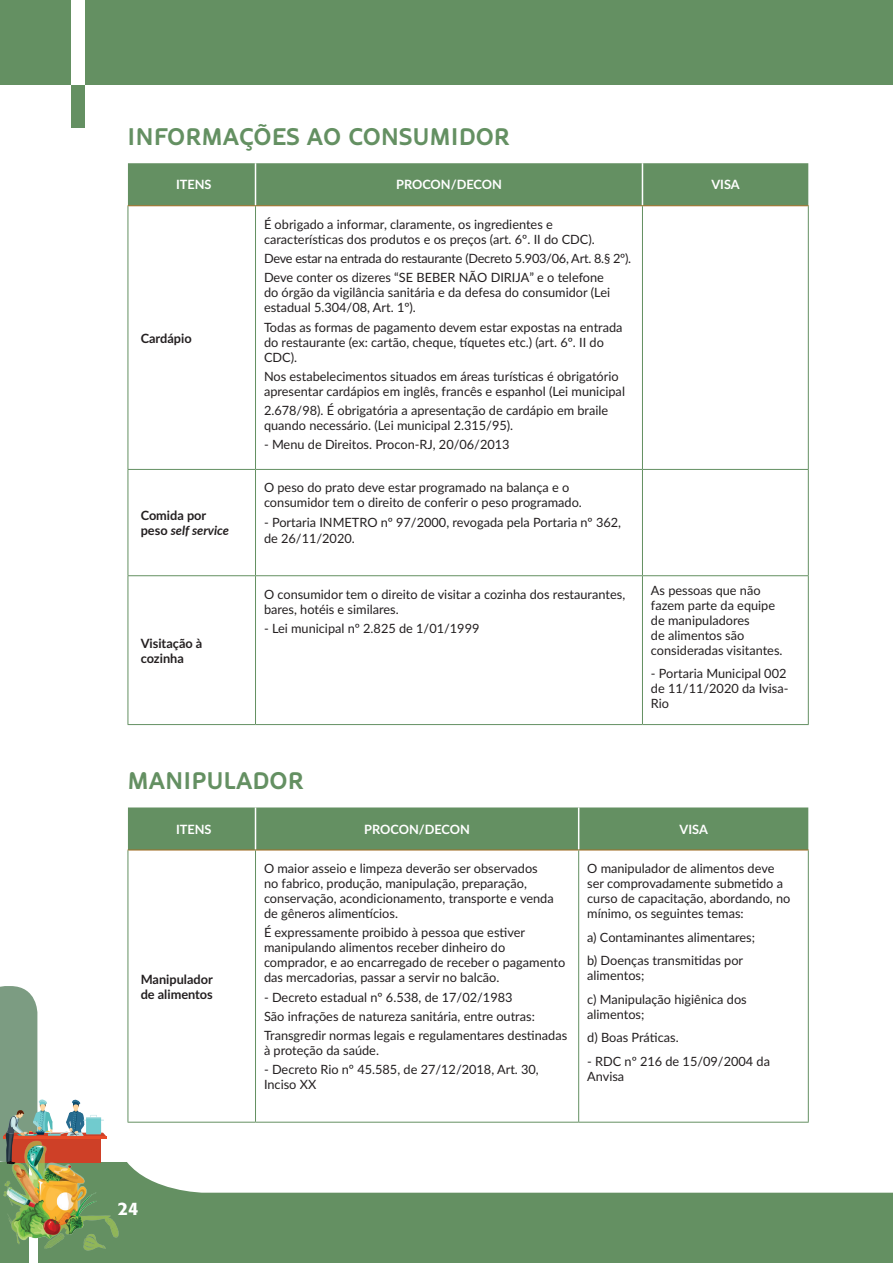
<style>
.page{position:relative;width:893px;height:1263px;background:#fff}
.page>*{position:absolute;margin:0;border:0;box-sizing:border-box;transform-origin:0 0}
.SUB_TITULO{font:700 24px "Oblik";color:#649062}
.t1{font:500 18px "Formata";color:#fff}
.TABELA{font:12.75px/15px "Lato";color:#231f20}
.TABELA-2{font:700 12.75px/15px "Lato";color:#231f20}
.TABELA-3{font:12.75px "Lato";letter-spacing:-.02em;color:#231f20}
.TABELA-4{font:700 12.75px "Lato";color:#fff}
.s1{font-style:italic}
</style>
<div class="page">
<div style="left:0;top:0;width:893px;height:85px;background:#649062"></div>
<div style="left:72px;top:0;width:13px;height:85px;background:#fff"></div>
<div style="left:72px;top:85px;width:13px;height:43px;background:#649062"></div>
<svg style="left:0;top:1162px;width:892px;height:101px;fill:#649062"></svg>
<div style="left:29px;top:1162px;width:8px;height:101px;background:#fff"></div>
<svg style="left:0;top:986px;width:106px;height:178px"></svg>
<img style="left:1px;top:1136px;width:119px;height:119px">
<svg style="left:892px;top:1192px;width:1px;height:71px"></svg>
<div style="left:128px;top:163px;width:680px;height:42px;background:#649062"></div>
<hr style="left:255px;top:163px;width:1px;height:42px;background:#fff">
<hr style="left:642px;top:163px;width:1px;height:42px;background:#fff">
<hr style="left:128px;top:205px;width:127px;height:1px;background:#a46e24">
<hr style="left:255px;top:205px;width:387px;height:1px;background:#a46e24">
<hr style="left:642px;top:205px;width:167px;height:1px;background:#a46e24">
<hr style="left:128px;top:206px;width:1px;height:263px;background:#649062">
<hr style="left:255px;top:206px;width:1px;height:263px;background:#649062">
<hr style="left:642px;top:206px;width:1px;height:263px;background:#649062">
<hr style="left:808px;top:206px;width:1px;height:263px;background:#649062">
<hr style="left:128px;top:469px;width:127px;height:1px;background:#649062">
<hr style="left:128px;top:470px;width:1px;height:105px;background:#649062">
<hr style="left:255px;top:469px;width:387px;height:1px;background:#649062">
<hr style="left:255px;top:470px;width:1px;height:105px;background:#649062">
<hr style="left:642px;top:469px;width:167px;height:1px;background:#649062">
<hr style="left:642px;top:470px;width:1px;height:105px;background:#649062">
<hr style="left:808px;top:470px;width:1px;height:105px;background:#649062">
<hr style="left:128px;top:575px;width:127px;height:1px;background:#649062">
<hr style="left:128px;top:576px;width:1px;height:148px;background:#649062">
<hr style="left:255px;top:575px;width:387px;height:1px;background:#649062">
<hr style="left:255px;top:576px;width:1px;height:148px;background:#649062">
<hr style="left:642px;top:575px;width:167px;height:1px;background:#649062">
<hr style="left:642px;top:576px;width:1px;height:148px;background:#649062">
<hr style="left:808px;top:576px;width:1px;height:148px;background:#649062">
<hr style="left:128px;top:724px;width:127px;height:1px;background:#649062">
<hr style="left:255px;top:724px;width:387px;height:1px;background:#649062">
<hr style="left:642px;top:724px;width:167px;height:1px;background:#649062">
<div style="left:128px;top:807px;width:680px;height:43px;background:#649062"></div>
<hr style="left:255px;top:807px;width:1px;height:43px;background:#fff">
<hr style="left:578px;top:807px;width:1px;height:43px;background:#fff">
<hr style="left:128px;top:850px;width:127px;height:1px;background:#a46e24">
<hr style="left:255px;top:850px;width:324px;height:1px;background:#a46e24">
<hr style="left:579px;top:850px;width:230px;height:1px;background:#a46e24">
<hr style="left:128px;top:850px;width:1px;height:272px;background:#649062">
<hr style="left:255px;top:850px;width:1px;height:272px;background:#649062">
<hr style="left:578px;top:850px;width:1px;height:272px;background:#649062">
<hr style="left:808px;top:850px;width:1px;height:272px;background:#649062">
<hr style="left:128px;top:1122px;width:127px;height:1px;background:#649062">
<hr style="left:255px;top:1122px;width:324px;height:1px;background:#649062">
<hr style="left:579px;top:1122px;width:230px;height:1px;background:#649062">
<p class="SUB_TITULO" style="left:128px;top:123px;width:384px">INFORMAÇÕES AO CONSUMIDOR</p>
<p class="TABELA-4" style="left:176px;top:175px;width:37px">ITENS</p>
<p class="TABELA-4" style="left:396px;top:175px;width:107px">PROCON/DECON</p>
<p class="TABELA-4" style="left:711px;top:175px;width:30px">VISA</p>
<p class="TABELA-2" style="left:141px;top:330px;width:52px">Cardápio</p>
<p class="TABELA-2" style="left:141px;top:507px;width:90px">Comida por peso <span class="s1">self service</span></p>
<p class="TABELA-2" style="left:141px;top:635px;width:63px">Visitação à cozinha</p>
<p class="TABELA" style="left:264px;top:216px;width:332px">É obrigado a informar, claramente, os ingredientes e características dos produtos e os preços (art. 6º. II do CDC).</p>
<p class="TABELA-3" style="left:264px;top:249px;width:369px">Deve estar na entrada do restaurante (Decreto 5.903/06, Art. 8.§ 2º).</p>
<p class="TABELA" style="left:264px;top:270px;width:348px">Deve conter os dizeres “SE BEBER NÃO DIRIJA” e o telefone do órgão da vigilância sanitária e da defesa do consumidor (Lei estadual 5.304/08, Art. 1º).</p>
<p class="TABELA" style="left:264px;top:319px;width:360px">Todas as formas de pagamento devem estar expostas na entrada do restaurante (ex: cartão, cheque, tíquetes etc.) (art. 6º. II do<br>CDC).</p>
<p class="TABELA" style="left:264px;top:368px;width:362px">Nos estabelecimentos situados em áreas turísticas é obrigatório apresentar cardápios em inglês, francês e espanhol (Lei municipal</p>
<p class="TABELA" style="left:264px;top:402px;width:346px">2.678/98). É obrigatória a apresentação de cardápio em braile quando necessário. (Lei municipal 2.315/95).</p>
<p class="TABELA" style="left:264px;top:437px;width:247px">- Menu de Direitos. Procon-RJ, 20/06/2013</p>
<p class="TABELA" style="left:264px;top:480px;width:319px">O peso do prato deve estar programado na balança e o consumidor tem o direito de conferir o peso programado.</p>
<p class="TABELA" style="left:264px;top:514px;width:359px;line-height:15.8px">- Portaria INMETRO nº 97/2000, revogada pela Portaria nº 362, de 26/11/2020.</p>
<p class="TABELA" style="left:264px;top:586px;width:363px">O consumidor tem o direito de visitar a cozinha dos restaurantes, bares, hotéis e similares.</p>
<p class="TABELA" style="left:264px;top:620px;width:217px">- Lei municipal nº 2.825 de 1/01/1999</p>
<p class="TABELA" style="left:651px;top:582px;width:133px">As pessoas que não fazem parte da equipe de manipuladores<br>de alimentos são consideradas visitantes.</p>
<p class="TABELA" style="left:651px;top:665px;width:139px">- Portaria Municipal 002 de 11/11/2020 da Ivisa-<br>Rio</p>
<p class="SUB_TITULO" style="left:128px;top:767px;width:178px">MANIPULADOR</p>
<p class="TABELA-4" style="left:176px;top:820px;width:37px">ITENS</p>
<p class="TABELA-4" style="left:364px;top:820px;width:107px">PROCON/DECON</p>
<p class="TABELA-4" style="left:680px;top:820px;width:30px">VISA</p>
<p class="TABELA-2" style="left:141px;top:971px;width:74px">Manipulador de alimentos</p>
<h2 class="t1" style="left:118px;top:1198px;width:22px">24</h2>
<p class="TABELA" style="left:264px;top:860px;width:291px">O maior asseio e limpeza deverão ser observados no fabrico, produção, manipulação, preparação, conservação, acondicionamento, transporte e venda de gêneros alimentícios.</p>
<p class="TABELA" style="left:264px;top:925px;width:303px">É expressamente proibido à pessoa que estiver manipulando alimentos receber dinheiro do comprador, e ao encarregado de receber o pagamento das mercadorias, passar a servir no balcão.</p>
<p class="TABELA" style="left:264px;top:989px;width:250px">- Decreto estadual nº 6.538, de 17/02/1983</p>
<p class="TABELA" style="left:264px;top:1008px;width:272px">São infrações de natureza sanitária, entre outras:</p>
<p class="TABELA" style="left:264px;top:1027px;width:305px">Transgredir normas legais e regulamentares destinadas à proteção da saúde.</p>
<p class="TABELA" style="left:264px;top:1062px;width:276px">- Decreto Rio nº 45.585, de 27/12/2018, Art. 30,<br>Inciso XX</p>
<p class="TABELA" style="left:587px;top:860px;width:205px">O manipulador de alimentos deve ser comprovadamente submetido a curso de capacitação, abordando, no mínimo, os seguintes temas:</p>
<p class="TABELA" style="left:587px;top:929px;width:169px">a) Contaminantes alimentares;</p>
<p class="TABELA" style="left:587px;top:952px;width:158px">b) Doenças transmitidas por alimentos;</p>
<p class="TABELA" style="left:587px;top:991px;width:161px">c) Manipulação higiênica dos alimentos;</p>
<p class="TABELA" style="left:587px;top:1029px;width:93px">d) Boas Práticas.</p>
<p class="TABELA" style="left:587px;top:1053px;width:184px">- RDC nº 216 de 15/09/2004 da<br>Anvisa</p>
</div>
